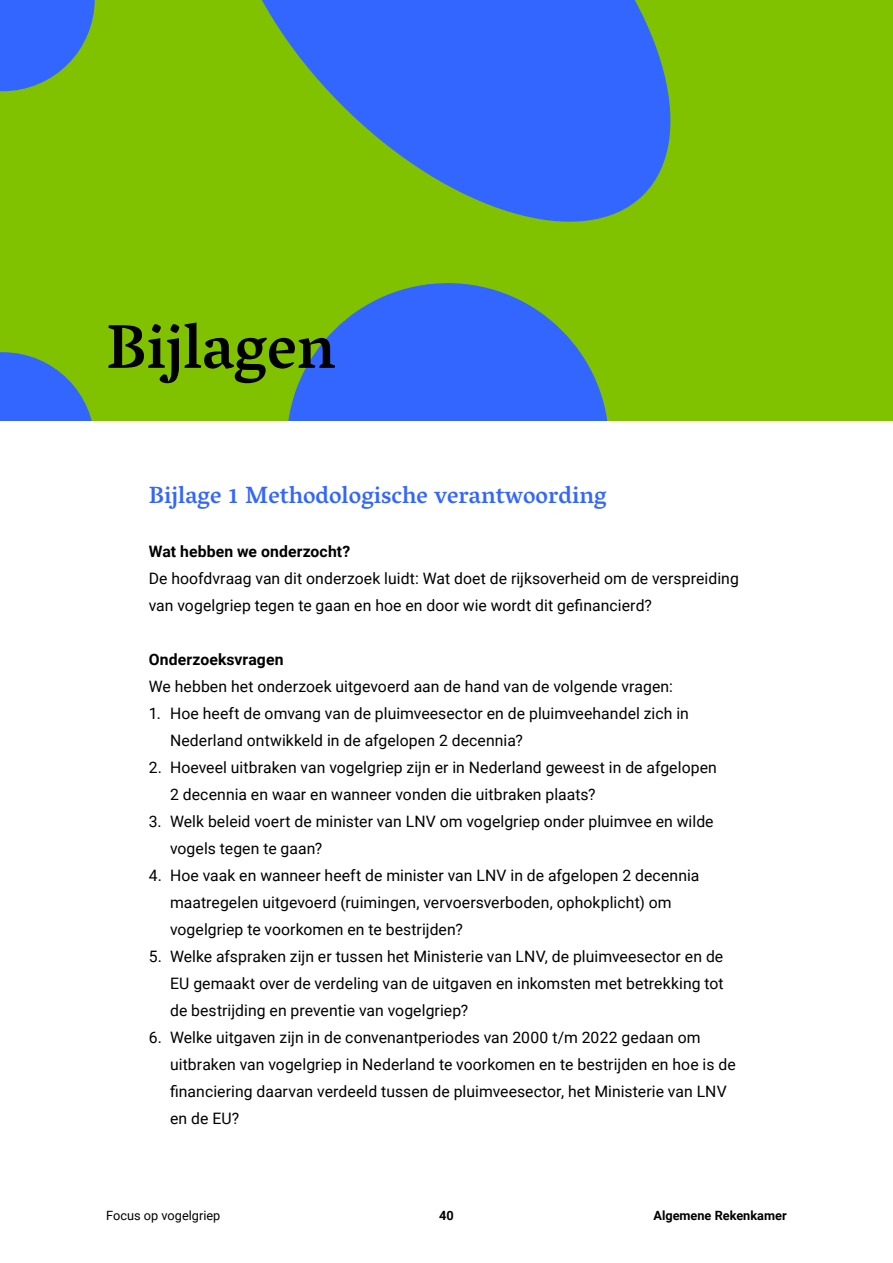
<style>
.page{position:relative;width:893px;height:1263px;background:#fff}
.page>*{position:absolute;margin:0;border:0;box-sizing:border-box;transform-origin:0 0}
.AR_02_Hoofdstuk_kop{font:500 63px "Vesper Libre";color:#000}
.AR_02_Paragraaf__h2{font:500 24px "Vesper Libre";color:#36f}
.AR_02_Broodtekst{font:15.75px/27px "Roboto";letter-spacing:.005em;color:#000}
.AR_02_Tussenkop__h3{font:700 15.75px "Roboto";letter-spacing:.005em;color:#000}
.t1{font:700 12.75px "Roboto";color:#000}
.t2{font:12.75px "Roboto";color:#000}
</style>
<div class="page">
<div style="left:0;top:0;width:893px;height:421px;background:#81c200"></div>
<svg style="left:0;top:0;width:95px;height:91px"></svg>
<svg style="left:0;top:352px;width:92px;height:69px"></svg>
<svg style="left:262px;top:0;width:409px;height:222px;fill:#36f"></svg>
<svg style="left:288px;top:283px;width:320px;height:138px"></svg>
<h1 class="AR_02_Hoofdstuk_kop" style="left:106px;top:309px;width:231px">Bijlagen</h1>
<h2 class="AR_02_Paragraaf__h2" style="left:149px;top:480px;width:459px">Bijlage 1 Methodologische verantwoording</h2>
<h3 class="AR_02_Tussenkop__h3" style="left:149px;top:540px;width:203px">Wat hebben we onderzocht?</h3>
<p class="AR_02_Broodtekst" style="left:149px;top:564px;width:591px">De hoofdvraag van dit onderzoek luidt: Wat doet de rijksoverheid om de verspreiding van vogelgriep tegen te gaan en hoe en door wie wordt dit gefinancierd?</p>
<h3 class="AR_02_Tussenkop__h3" style="left:149px;top:648px;width:136px">Onderzoeksvragen</h3>
<p class="AR_02_Broodtekst" style="left:149px;top:672px;width:526px">We hebben het onderzoek uitgevoerd aan de hand van de volgende vragen:</p>
<p class="AR_02_Broodtekst" style="left:170px;top:699px;width:520px;text-indent:-21px">1. Hoe heeft de omvang van de pluimveesector en de pluimveehandel zich in<br>Nederland ontwikkeld in de afgelopen 2 decennia?</p>
<p class="AR_02_Broodtekst" style="left:170px;top:753px;width:548px;text-indent:-21px">2. Hoeveel uitbraken van vogelgriep zijn er in Nederland geweest in de afgelopen<br>2 decennia en waar en wanneer vonden die uitbraken plaats?</p>
<p class="AR_02_Broodtekst" style="left:170px;top:807px;width:545px;text-indent:-21px">3. Welk beleid voert de minister van LNV om vogelgriep onder pluimvee en wilde vogels tegen te gaan?</p>
<p class="AR_02_Broodtekst" style="left:170px;top:861px;width:531px;text-indent:-21px">4. Hoe vaak en wanneer heeft de minister van LNV in de afgelopen 2 decennia maatregelen uitgevoerd (ruimingen, vervoersverboden, ophokplicht) om vogelgriep te voorkomen en te bestrijden?</p>
<p class="AR_02_Broodtekst" style="left:170px;top:942px;width:555px;text-align:justify;text-indent:-21px">5. Welke afspraken zijn er tussen het Ministerie van LNV, de pluimveesector en de EU gemaakt over de verdeling van de uitgaven en inkomsten met betrekking tot de bestrijding en preventie van vogelgriep?</p>
<p class="AR_02_Broodtekst" style="left:170px;top:1023px;width:567px;text-indent:-21px">6. Welke uitgaven zijn in de convenantperiodes van 2000 t/m 2022 gedaan om uitbraken van vogelgriep in Nederland te voorkomen en te bestrijden en hoe is de financiering daarvan verdeeld tussen de pluimveesector, het Ministerie van LNV en de EU?</p>
<p class="t2" style="left:106px;top:1207px;width:116px">Focus op vogelgriep</p>
<p class="t1" style="left:439px;top:1207px;width:16px">40</p>
<p class="t1" style="left:653px;top:1207px;width:135px">Algemene Rekenkamer</p>
</div>
